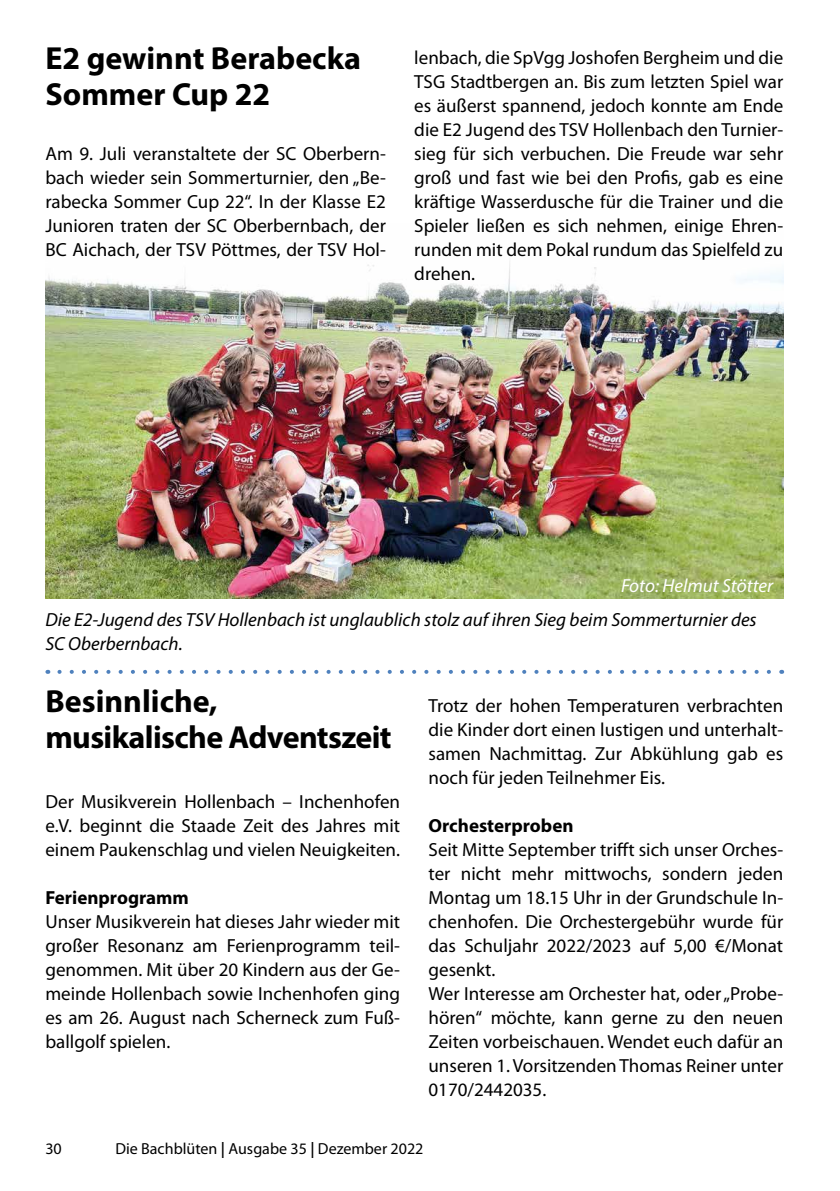
<style>
.page{position:relative;width:840px;height:1191px;background:#fff}
.page>*{position:absolute;margin:0;border:0;box-sizing:border-box;transform-origin:0 0}
.t1{font:700 32px/36px "Myriad Pro";letter-spacing:-.02em;color:#000}
.t2{font:700 32px/36px "Myriad Pro";color:#000}
.t3{font:19px/24px "Myriad Pro";color:#000;text-align:justify}
.t4{font:italic 19px/24px "Myriad Pro";color:#000}
.t5{font:700 19px "Myriad Pro";color:#000}
.t6{font:italic 19px "Myriad Pro";color:#fff}
.t7{font:16px "Myriad Pro";color:#000}
.s1{font-weight:600}
</style>
<div class="page">
<svg style="left:59px;top:670px;width:712px;height:4px"></svg>
<img style="left:45px;top:262px;width:737px;height:336px">
<h1 class="t2" style="left:45px;top:40px;width:317px">E2 gewinnt Berabecka<br>Sommer Cup 22</h1>
<p class="t3" style="left:45px;top:142px;width:342px">Am 9. Juli veranstaltete der SC Oberbern&shy;bach wieder sein Sommerturnier, den „Be&shy;rabecka Sommer Cup 22“. In der Klasse E2<br>Junioren traten der SC Oberbernbach, der BC Aichach, der TSV Pöttmes, der TSV Hol-</p>
<p class="t3" style="left:414px;top:46px;width:370px">lenbach, die SpVgg Joshofen Bergheim und die TSG Stadtbergen an. Bis zum letzten Spiel war es äußerst spannend, jedoch konnte am Ende die E2 Jugend des TSV Hollenbach den Turnier&shy;sieg für sich verbuchen. Die Freude war sehr groß und fast wie bei den Profis, gab es eine kräftige Wasserdusche für die Trainer und die Spieler ließen es sich nehmen, einige Ehren&shy;runden mit dem Pokal rundum das Spielfeld zu drehen.</p>
<p class="t6" style="left:620px;top:574px;width:154px">Foto: Helmut Stötter</p>
<p class="t4" style="left:45px;top:607px;width:712px">Die E2-Jugend des TSV Hollenbach ist unglaublich stolz auf ihren Sieg beim Sommerturnier des<br>SC Oberbernbach.</p>
<h1 class="t1" style="left:45px;top:682px;width:347px">Besinnliche, musikalische Adventszeit</h1>
<p class="t3" style="left:45px;top:790px;width:356px">Der Musikverein Hollenbach – Inchenhofen e.V. beginnt die Staade Zeit des Jahres mit einem Paukenschlag und vielen Neuigkeiten.</p>
<p class="t5" style="left:45px;top:885px;width:145px">Ferienprogramm</p>
<p class="t3" style="left:45px;top:910px;width:356px">Unser Musikverein hat dieses Jahr wieder mit großer Resonanz am Ferienprogramm teil&shy;genommen. Mit über 20 Kindern aus der Ge&shy;meinde Hollenbach sowie Inchenhofen ging es am 26. August nach Scherneck zum Fuß&shy;ballgolf spielen.</p>
<p class="t3" style="left:428px;top:694px;width:356px">Trotz der hohen Temperaturen verbrachten die Kinder dort einen lustigen und unterhalt&shy;samen Nachmittag. Zur Abkühlung gab es noch für jeden Teilnehmer Eis.</p>
<p class="t5" style="left:428px;top:813px;width:146px">Orchesterproben</p>
<p class="t3" style="left:428px;top:838px;width:356px;text-align:left">Seit Mitte September trifft sich unser Orches&shy;ter nicht mehr mittwochs, sondern jeden Montag um 18.15 Uhr in der Grundschule In&shy;chenhofen. Die Orchestergebühr wurde für das Schuljahr 2022/2023 auf 5,00 €/Monat gesenkt.<br>Wer Interesse am Orchester hat, oder „Probe&shy;hören“ möchte, kann gerne zu den neuen Zeiten vorbeischauen. Wendet euch dafür an unseren 1. Vorsitzenden Thomas Reiner unter 0170/2442035.</p>
<p class="t7" style="left:45px;top:1139px;width:18px">30</p>
<p class="t7" style="left:115px;top:1139px;width:309px">Die Bachblüten <span class="s1">|</span> Ausgabe 35 <span class="s1">|</span> Dezember 2022</p>
</div>
